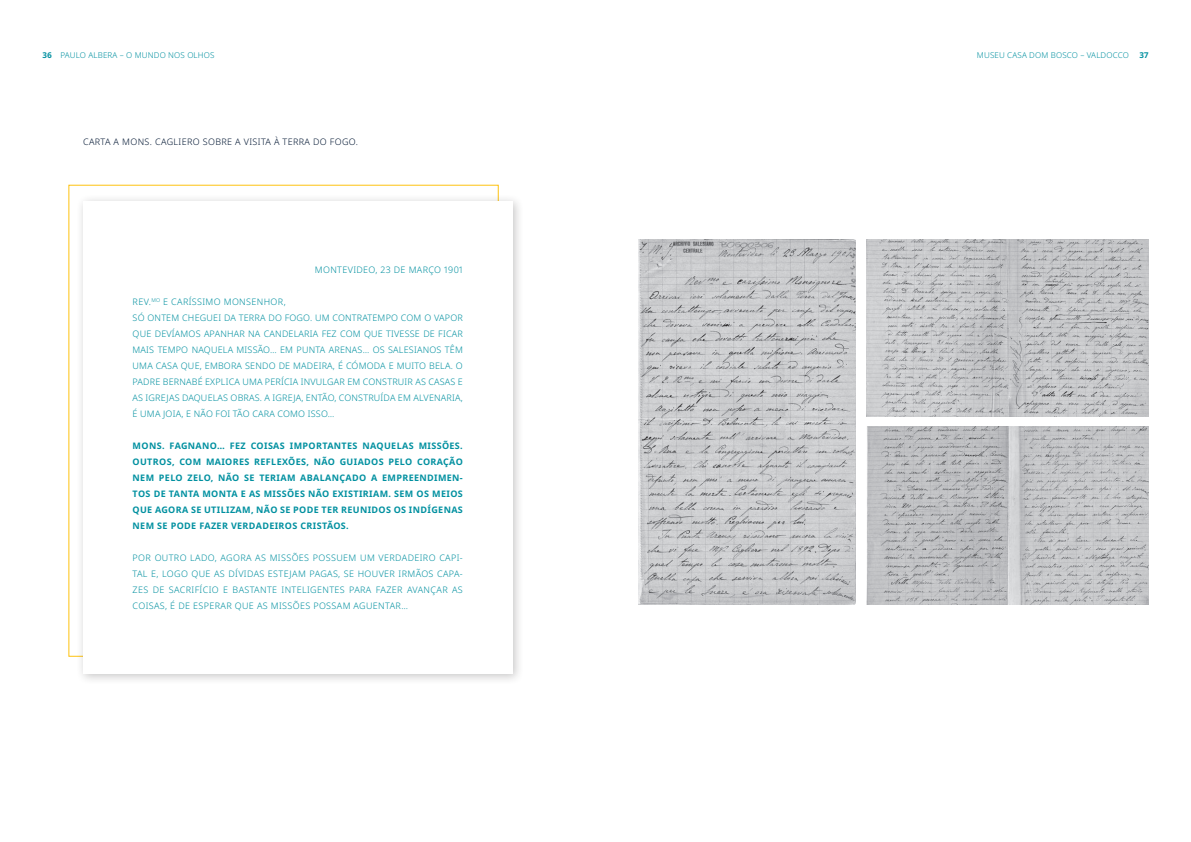
<style>
.page{position:relative;width:1191px;height:842px;background:#fff}
.page>*{position:absolute;margin:0;border:0;box-sizing:border-box;transform-origin:0 0}
.legendas_pequenas{font:300 9px/16px "Noto Sans";letter-spacing:.04em;color:#0090a0;text-align:justify}
.legendas_pequenas-2{font:700 9px/16px "Noto Sans";letter-spacing:.04em;color:#0090a0;text-align:justify}
.legendas_pequenas-3{font:300 9px "Noto Sans";letter-spacing:.04em;color:#001632}
.t1{font:300 8px "Noto Sans";letter-spacing:.02em;color:#0090a0}
.t2{font:700 8px "Noto Sans";color:#0090a0}
.s1{font-weight:700}
</style>
<div class="page">
<div style="left:75px;top:193px;width:449px;height:492px;background:#231f20;opacity:.25"></div>
<div style="left:83px;top:201px;width:429px;height:472px;background:#fff"></div>
<img style="left:638px;top:239px;width:217px;height:366px">
<img style="left:866px;top:239px;width:282px;height:178px">
<img style="left:866px;top:426px;width:282px;height:178px">
<p class="t1" style="left:43px;top:50px;width:173px"><span class="s1">36</span> PAULO ALBERA – O MUNDO NOS OLHOS</p>
<p class="t1" style="left:977px;top:50px;width:153px">MUSEU CASA DOM BOSCO – VALDOCCO</p>
<p class="t2" style="left:1139px;top:50px;width:11px">37</p>
<p class="legendas_pequenas-3" style="left:83px;top:135px;width:276px">CARTA A MONS. CAGLIERO SOBRE A VISITA À TERRA DO FOGO.</p>
<p class="legendas_pequenas" style="left:315px;top:262px;width:149px">MONTEVIDEO, 23 DE MARÇO 1901</p>
<p class="legendas_pequenas" style="left:133px;top:294px;width:155px">REV.<sup>MO</sup> E CARÍSSIMO MONSENHOR,</p>
<p class="legendas_pequenas" style="left:133px;top:310px;width:332px">SÓ ONTEM CHEGUEI DA TERRA DO FOGO. UM CONTRATEMPO COM O VAPOR QUE DEVÍAMOS APANHAR NA CANDELARIA FEZ COM QUE TIVESSE DE FICAR MAIS TEMPO NAQUELA MISSÃO… EM PUNTA ARENAS… OS SALESIANOS TÊM UMA CASA QUE, EMBORA SENDO DE MADEIRA, É CÓMODA E MUITO BELA. O PADRE BERNABÉ EXPLICA UMA PERÍCIA INVULGAR EM CONSTRUIR AS CASAS E AS IGREJAS DAQUELAS OBRAS. A IGREJA, ENTÃO, CONSTRUÍDA EM ALVENARIA, É UMA JOIA, E NÃO FOI TÃO CARA COMO ISSO…</p>
<p class="legendas_pequenas-2" style="left:133px;top:438px;width:332px">MONS. FAGNANO… FEZ COISAS IMPORTANTES NAQUELAS MISSÕES.<br>OUTROS, COM MAIORES REFLEXÕES, NÃO GUIADOS PELO CORAÇÃO NEM PELO ZELO, NÃO SE TERIAM ABALANÇADO A EMPREENDIMEN-TOS DE TANTA MONTA E AS MISSÕES NÃO EXISTIRIAM. SEM OS MEIOS QUE AGORA SE UTILIZAM, NÃO SE PODE TER REUNIDOS OS INDÍGENAS NEM SE PODE FAZER VERDADEIROS CRISTÃOS.</p>
<p class="legendas_pequenas" style="left:133px;top:550px;width:332px">POR OUTRO LADO, AGORA AS MISSÕES POSSUEM UM VERDADEIRO CAPI-TAL E, LOGO QUE AS DÍVIDAS ESTEJAM PAGAS, SE HOUVER IRMÃOS CAPA-ZES DE SACRIFÍCIO E BASTANTE INTELIGENTES PARA FAZER AVANÇAR AS COISAS, É DE ESPERAR QUE AS MISSÕES POSSAM AGUENTAR…</p>
</div>
